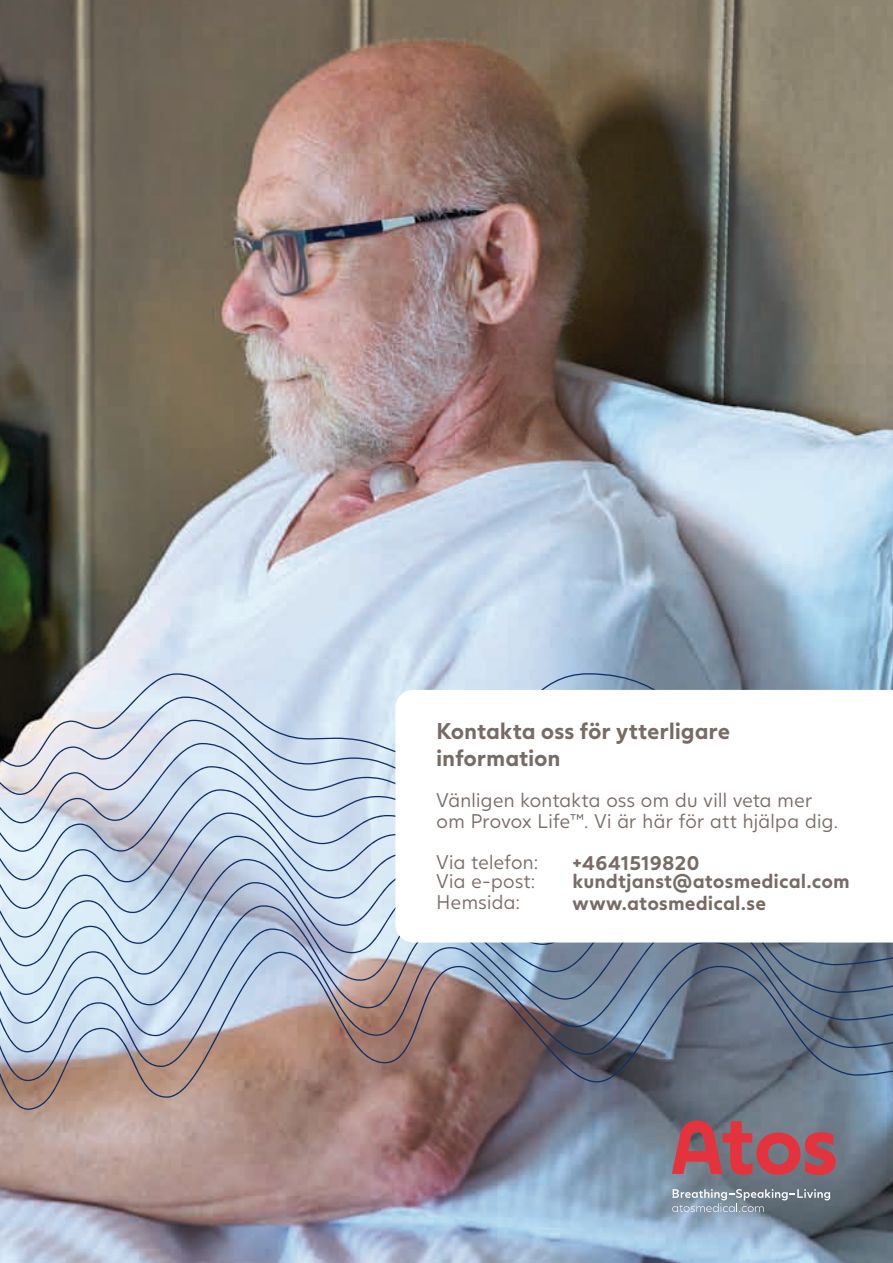
<style>
.page{position:relative;width:893px;height:1263px;background:#fff}
.page>*{position:absolute;margin:0;border:0;box-sizing:border-box;transform-origin:0 0}
.t1{font:700 22.5px/27px "Juli Sans";letter-spacing:-.01em;color:#786b66}
.t2{font:300 19.5px/20.2px "Juli Sans";letter-spacing:-.015em;color:#786b66}
.t3{font:700 19.5px/18.6px "Juli Sans";letter-spacing:.005em;color:#786b66}
</style>
<div class="page">
<img style="left:0;top:0;width:893px;height:1263px">
<img style="left:0;top:666px;width:893px;height:445px">
<svg style="left:395px;top:690px;width:498px;height:252px"></svg>
<svg style="left:672px;top:1120px;width:164px;height:55px;background:#a65763"></svg>
<svg style="left:672px;top:1189px;width:158px;height:23px;background:#85929d"></svg>
<p class="t1" style="left:436px;top:718px;width:295px">Kontakta oss för ytterligare information</p>
<p class="t2" style="left:436px;top:790px;width:404px;line-height:21px">Vänligen kontakta oss om du vill veta mer om Provox Life™. Vi är här för att hjälpa dig.</p>
<p class="t2" style="left:436px;top:852px;width:104px">Via telefon:<br>Via e-post:<br>Hemsida:</p>
<p class="t3" style="left:572px;top:853px;width:279px">+4641519820 kundtjanst@atosmedical.com</p>
<p class="t3" style="left:572px;top:894px;width:195px">www.atosmedical.se</p>
</div>
